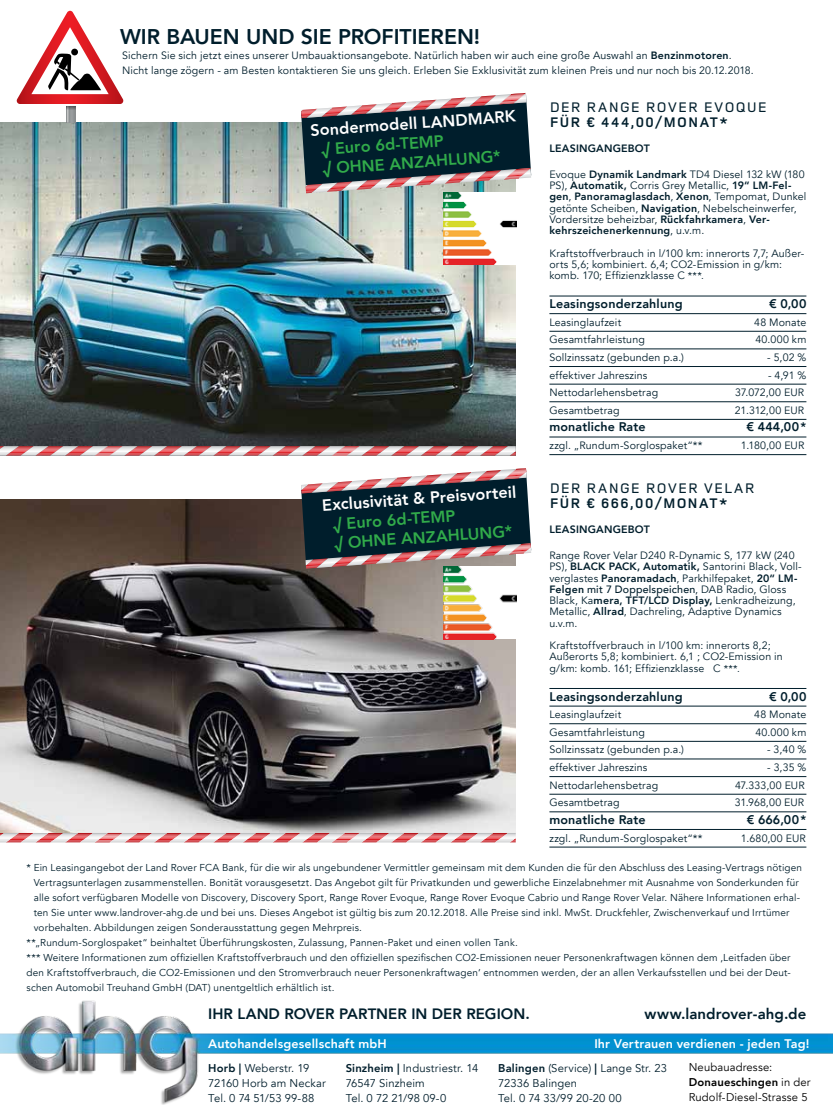
<style>
.page{position:relative;width:833px;height:1117px;background:#fff}
.page>*{position:absolute;margin:0;border:0;box-sizing:border-box;transform-origin:0 0}
.t1{font:800 21.25px "Avenir LT Com";color:#001e2c}
.t2{font:800 16.25px/19.5px "Avenir LT Com";color:#31ab4a}
.t3{font:800 16.25px "Avenir LT Com";color:#fff}
.t4{font:800 15px "Avenir LT Com";color:#001e2c}
.t5{font:700 14.38px "Land Rover Wide";letter-spacing:.005em;color:#001e2c}
.t6{font:500 14.38px "Land Rover Wide";letter-spacing:.005em;color:#001e2c}
.t7{font:500 14.38px "Land Rover Wide";letter-spacing:.03em;color:#001e2c}
.t8{font:800 12.5px "Avenir LT Com";letter-spacing:.01em;color:#001e2c}
.t9{font:800 12.5px "Avenir LT Com";letter-spacing:.01em;color:#fff}
.t10{font:11.25px/15px "Avenir LT Com";letter-spacing:.01em;color:#001e2c}
.t11{font:11.25px/15px "Avenir LT Com";letter-spacing:.01em;color:#000}
.t12{font:10.62px/11.2px "Avenir LT Com";letter-spacing:.015em;color:#001e2c}
.t13{font:800 10.62px "Avenir LT Com";letter-spacing:.015em;color:#001e2c}
.t14{font:10.62px "Avenir LT Com";letter-spacing:-.01em;color:#001e2c}
.t15{font:10px "Avenir LT Com";letter-spacing:.015em;color:#001e2c}
.s1{font-weight:800}
.s2{font-size:10px}
.s3{font-weight:500}
</style>
<div class="page">
<img style="left:0;top:500px;width:516px;height:332px">
<img style="left:0;top:122px;width:516px;height:324px">
<hr style="left:549px;top:296px;width:257px;height:1px;background:#001e2c">
<hr style="left:549px;top:313px;width:257px;height:1px;background:#001e2c">
<hr style="left:549px;top:331px;width:257px;height:1px;background:#001e2c">
<hr style="left:549px;top:348px;width:257px;height:1px;background:#001e2c">
<hr style="left:549px;top:366px;width:257px;height:1px;background:#001e2c">
<hr style="left:549px;top:384px;width:257px;height:1px;background:#001e2c">
<hr style="left:549px;top:401px;width:257px;height:1px;background:#001e2c">
<hr style="left:549px;top:419px;width:257px;height:1px;background:#001e2c">
<hr style="left:549px;top:436px;width:257px;height:1px;background:#001e2c">
<hr style="left:549px;top:454px;width:257px;height:1px;background:#001e2c">
<hr style="left:549px;top:688px;width:257px;height:1px;background:#001e2c">
<hr style="left:549px;top:705px;width:257px;height:1px;background:#001e2c">
<hr style="left:549px;top:723px;width:257px;height:1px;background:#001e2c">
<hr style="left:549px;top:741px;width:257px;height:1px;background:#001e2c">
<hr style="left:549px;top:758px;width:257px;height:1px;background:#001e2c">
<hr style="left:549px;top:776px;width:257px;height:1px;background:#001e2c">
<hr style="left:549px;top:793px;width:257px;height:1px;background:#001e2c">
<hr style="left:549px;top:811px;width:257px;height:1px;background:#001e2c">
<hr style="left:549px;top:829px;width:257px;height:1px;background:#001e2c">
<hr style="left:549px;top:846px;width:257px;height:1px;background:#001e2c">
<img style="left:0;top:1000px;width:833px;height:104px">
<svg style="left:16px;top:10px;width:108px;height:112px"></svg>
<svg style="left:301px;top:468px;width:230px;height:100px;background:#4a515a"></svg>
<svg style="left:0;top:446px;width:516px;height:9px;background:#dc9ea1"></svg>
<svg style="left:0;top:832px;width:516px;height:10px;background:#dfa6a8"></svg>
<svg style="left:301px;top:93px;width:230px;height:100px;background:#4c565f"></svg>
<img style="left:444px;top:566px;width:72px;height:73px">
<img style="left:444px;top:192px;width:72px;height:72px">
<h1 class="t1" style="left:120px;top:24px;width:361px">WIR BAUEN UND SI E PROFITI EREN!</h1>
<p class="t12" style="left:122px;top:48px;width:633px;line-height:15px">Sichern Sie sich jetzt eines unserer Umbauaktionsangebote. Natürlich haben wir auch eine große Auswahl an <span class="s1">Benzinmotoren</span>.<br>Nicht lange zögern - am Besten kontaktieren Sie uns gleich. Erleben Sie Exklusivität zum kleinen Preis und nur noch bis 20.12.2018.</p>
<h3 class="t6" style="left:549px;top:97px;width:216px">Der RANGE ROVER EVOQUE</h3>
<h3 class="t5" style="left:549px;top:112px;width:180px">FÜR € 444,00/MONAT*</h3>
<p class="t13" style="left:549px;top:141px;width:102px">LEASI NGANGEBOT</p>
<p class="t12" style="left:549px;top:169px;width:258px">Evoque <span class="s1">Dynamik Landmark</span> TD4 Diesel 132 kW (180<br>PS), <span class="s1">Automatik,</span> Corris Grey Metallic, <span class="s1">19“ LM-Fel&shy;gen</span>, <span class="s1">Panoramaglasdach</span>, <span class="s1">Xenon</span>, Tempomat, Dunkel getönte Scheiben, <span class="s1">Navigation</span>, Nebelscheinwerfer, Vordersitze beheizbar, <span class="s1">Rückfahrkamera</span>, <span class="s1">Ver&shy;kehrszeichenerkennung</span>, u.v.m.</p>
<p class="t12" style="left:549px;top:247px;width:256px">Kraftstoffverbrauch in l/100 km: innerorts 7,7; Außer&shy;orts 5,6; kombiniert. 6,4; CO2-Emission in g/km: komb. 170; Effizienzklasse C <span class="s2">***.</span></p>
<p class="t8" style="left:549px;top:296px;width:135px">Leasingsonderzahlung</p>
<p class="t8" style="left:769px;top:296px;width:39px">€ 0,00</p>
<p class="t12" style="left:549px;top:316px;width:73px">Leasinglaufzeit</p>
<p class="t12" style="left:754px;top:316px;width:54px">48 Monate</p>
<p class="t12" style="left:549px;top:334px;width:97px">Gesamtfahrleistung</p>
<p class="t12" style="left:755px;top:334px;width:53px">40.000 km</p>
<p class="t12" style="left:549px;top:352px;width:136px">Sollzinssatz (gebunden p.a.)</p>
<p class="t12" style="left:767px;top:352px;width:41px">- 5,02 %</p>
<p class="t12" style="left:549px;top:369px;width:100px">effektiver Jahreszins</p>
<p class="t12" style="left:768px;top:369px;width:40px">- 4,91 %</p>
<p class="t12" style="left:549px;top:387px;width:110px">Nettodarlehensbetrag</p>
<p class="t14" style="left:735px;top:386px;width:71px">37.072,00 EUR</p>
<p class="t12" style="left:549px;top:404px;width:72px">Gesamtbetrag</p>
<p class="t14" style="left:735px;top:404px;width:71px">21.312,00 EUR</p>
<p class="t8" style="left:549px;top:419px;width:98px">monatliche Rate</p>
<p class="t8" style="left:746px;top:419px;width:61px">€ 444,00*</p>
<p class="t12" style="left:549px;top:440px;width:155px">zzgl. „Rundum-Sorglospaket“**</p>
<p class="t12" style="left:741px;top:440px;width:65px">1.180,00 EUR</p>
<h3 class="t7" style="left:549px;top:478px;width:207px">DER RAN GE ROVER VELAR</h3>
<h3 class="t5" style="left:549px;top:493px;width:180px">FÜR € 666,00/MONAT*</h3>
<p class="t13" style="left:549px;top:522px;width:102px">LEASI NGANGEBOT</p>
<p class="t12" style="left:549px;top:550px;width:254px">Range Rover Velar D240 R-Dynamic S, 177 kW (240<br>PS), <span class="s1">BLACK PACK, Automatik,</span> Santorini Black, Voll&shy;verglastes <span class="s1">Panoramadach</span>, Parkhilfepaket, <span class="s1">20“ LM-Felgen</span> <span class="s3">mit 7 Doppelspeichen</span>, DAB Radio, Gloss Black, Ka<span class="s1">mera, TFT/LCD Display,</span> Lenkradheizung, Metallic, <span class="s1">Allrad</span>, Dachreling, Adaptive Dynamics u.v.m.</p>
<p class="t12" style="left:549px;top:640px;width:235px">Kraftstoffverbrauch in l/100 km: innerorts 8,2;<br>Außerorts 5,8; kombiniert. 6,1 ; CO2-Emission in g/km: komb. 161; Effizienzklasse C <span class="s2">***.</span></p>
<p class="t8" style="left:549px;top:688px;width:135px">Leasingsonderzahlung</p>
<p class="t8" style="left:769px;top:688px;width:39px">€ 0,00</p>
<p class="t12" style="left:549px;top:709px;width:73px">Leasinglaufzeit</p>
<p class="t12" style="left:754px;top:709px;width:54px">48 Monate</p>
<p class="t12" style="left:549px;top:726px;width:97px">Gesamtfahrleistung</p>
<p class="t12" style="left:755px;top:726px;width:53px">40.000 km</p>
<p class="t12" style="left:549px;top:744px;width:136px">Sollzinssatz (gebunden p.a.)</p>
<p class="t12" style="left:767px;top:744px;width:41px">- 3,40 %</p>
<p class="t12" style="left:549px;top:761px;width:100px">effektiver Jahreszins</p>
<p class="t12" style="left:767px;top:761px;width:41px">- 3,35 %</p>
<p class="t12" style="left:549px;top:779px;width:110px">Nettodarlehensbetrag</p>
<p class="t12" style="left:735px;top:779px;width:71px">47.333,00 EUR</p>
<p class="t12" style="left:549px;top:797px;width:72px">Gesamtbetrag</p>
<p class="t12" style="left:735px;top:797px;width:71px">31.968,00 EUR</p>
<p class="t8" style="left:549px;top:812px;width:98px">monatliche Rate</p>
<p class="t8" style="left:746px;top:812px;width:61px">€ 666,00*</p>
<p class="t12" style="left:549px;top:832px;width:155px">zzgl. „Rundum-Sorglospaket“**</p>
<p class="t12" style="left:741px;top:832px;width:66px">1.680,00 EUR</p>
<h2 class="t3" style="left:310px;top:121px;width:207px;rotate:-4deg">Sondermodell LANDMARK</h2>
<h2 class="t2" style="left:321px;top:139px;width:180px;rotate:-4deg">√ Euro 6d-TEMP<br>√ OHNE ANZAHLUNG*</h2>
<h2 class="t3" style="left:321px;top:495px;width:196px;rotate:-4deg">Exclusivität &amp; Preisvorteil</h2>
<h2 class="t2" style="left:332px;top:514px;width:180px;rotate:-4deg">√ Euro 6d-TEMP<br>√ OHNE ANZAHLUNG*</h2>
<p class="t15" style="left:27px;top:861px;width:777px">* Ein Leasingangebot der Land Rover FCA Bank, für die wir als ungebundener Vermittler gemeinsam mit dem Kunden die für den Abschluss des Leasing-Vertrags nötigen</p>
<p class="t15" style="left:34px;top:876px;width:766px">Vertragsunterlagen zusammenstellen. Bonität vorausgesetzt. Das Angebot gilt für Privatkunden und gewerbliche Einzelabnehmer mit Ausnahme von Sonderkunden für</p>
<p class="t15" style="left:34px;top:891px;width:768px">alle sofort verfügbaren Modelle von Discovery, Discovery Sport, Range Rover Evoque, Range Rover Evoque Cabrio und Range Rover Velar. Nähere Informationen erhal-</p>
<p class="t15" style="left:34px;top:906px;width:757px">ten Sie unter www.landrover-ahg.de und bei uns. Dieses Angebot ist gü ltig bis zum 20.12.2018. Alle Preise sind inkl. MwSt. Druckfehler, Zwischenverkauf und Irrtü mer</p>
<p class="t15" style="left:34px;top:921px;width:330px">vorbehalten. Abbildungen zeigen Sonderausstattung gegen Mehrpreis.</p>
<p class="t15" style="left:27px;top:936px;width:493px">**„Rundum-Sorglospaket“ beinhaltet Überführungskosten, Zulassung, Pannen-Paket und einen vollen Tank.</p>
<p class="t15" style="left:27px;top:951px;width:765px">*** Weitere Informationen zum offiziellen Kraftstoffverbrauch und den offiziellen spezifischen CO2-Emissionen neuer Personenkraftwagen können dem ‚Leitfaden über</p>
<p class="t15" style="left:27px;top:966px;width:766px">den Kraftstoffverbrauch, die CO2-Emissionen und den Stromverbrauch neuer Personenkraftwagen‘ entnommen werden, der an allen Verkaufsstellen und bei der Deut-</p>
<p class="t15" style="left:27px;top:981px;width:309px">schen Automobil Treuhand GmbH (DAT) unentgeltlich erhältlich ist.</p>
<h3 class="t4" style="left:208px;top:1004px;width:323px">IHR LAND ROVER PARTNER IN DER REGION.</h3>
<h3 class="t4" style="left:644px;top:1004px;width:163px">www.landrover-ahg.de</h3>
<p class="t9" style="left:208px;top:1035px;width:180px">Autohandelsgesellschaft mbH</p>
<p class="t9" style="left:594px;top:1035px;width:217px">Ihr Vertrauen verdienen - jeden Tag!</p>
<p class="t10" style="left:208px;top:1060px;width:119px"><span class="s1">Horb |</span> Weberstr. 19<br>72160 Horb am Neckar<br>Tel. 0 74 51/53 99-88</p>
<p class="t10" style="left:346px;top:1060px;width:134px"><span class="s1">Sinzheim |</span> Industriestr. 14<br>76547 Sinzheim<br>Tel. 0 72 21/98 09-0</p>
<p class="t10" style="left:498px;top:1060px;width:170px"><span class="s1">Balingen</span> (Service) <span class="s1">|</span> Lange Str. 23<br>72336 Balingen<br>Tel. 0 74 33/99 20-20 00</p>
<p class="t11" style="left:689px;top:1059px;width:123px">Neubauadresse:<br><span class="s1">Donaueschingen</span> in der<br>Rudolf-Diesel-Strasse 5</p>
</div>
